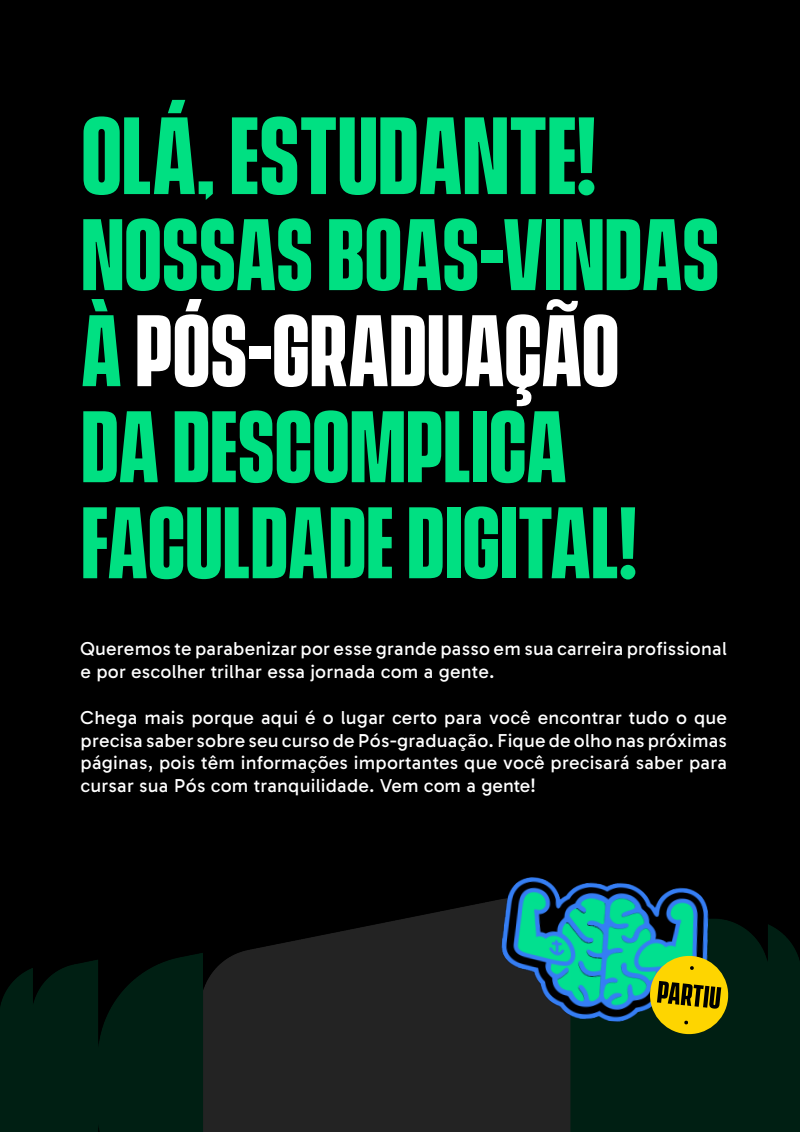
<style>
.page{position:relative;width:800px;height:1132px;background:#000}
.page>*{position:absolute;margin:0;border:0;box-sizing:border-box;transform-origin:0 0}
.Título_1{font:700 100px "Vanguard CF";letter-spacing:-.005em;color:#00e082}
.Título_1-2{font:700 92.5px/96px "Vanguard CF";letter-spacing:-.005em;color:#00e082}
.t1{font:19px/22.8px "Aprova Sans";letter-spacing:.01em;color:#fff}
.s1{color:#fff}
</style>
<div class="page">
<img style="left:0;top:901px;width:800px;height:231px">
<img style="left:494px;top:877px;width:221px;height:155px">
<svg style="left:648px;top:953px;width:82px;height:83px;background:#919012"></svg>
<h1 class="Título_1" style="left:81px;top:95px;width:517px">OLÁ, ESTUDANTE!</h1>
<h1 class="Título_1-2" style="left:81px;top:208px;width:640px">NOSSAS BOAS-VINDAS<br>À <span class="s1">PÓS-GRADUAÇÃO<br></span>DA DESCOMPLICA<br>FACULDADE DIGITAL!</h1>
<p class="t1" style="left:81px;top:638px;width:648px">Queremos te parabenizar por esse grande passo em sua carreira profissional e por escolher trilhar essa jornada com a gente.</p>
<p class="t1" style="left:81px;top:706px;width:648px;text-align:justify">Chega mais porque aqui é o lugar certo para você encontrar tudo o que precisa saber sobre seu curso de Pós-graduação. Fique de olho nas próximas páginas, pois têm informações importantes que você precisará saber para cursar sua Pós com tranquilidade. Vem com a gente!</p>
</div>
